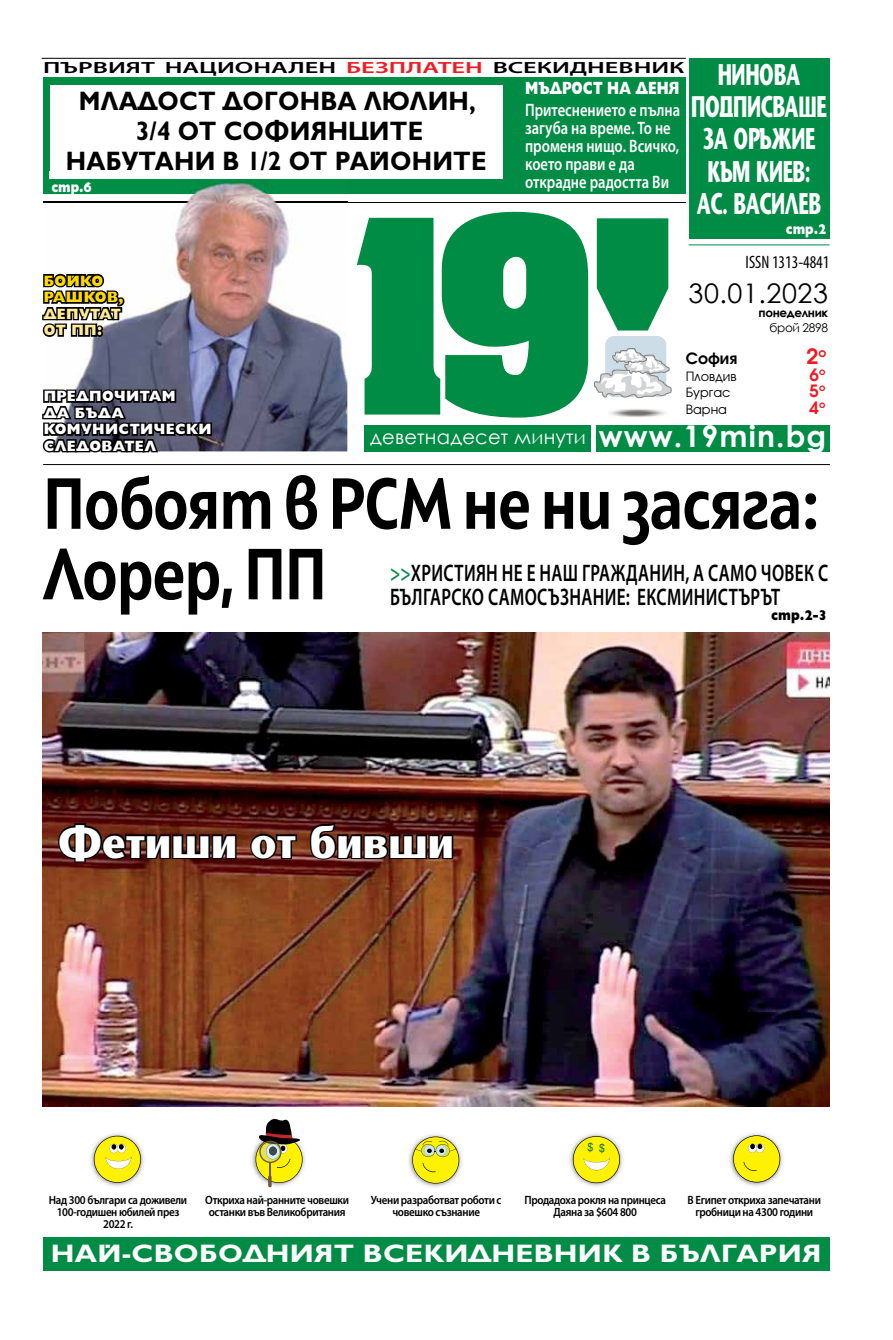
<style>
.page{position:relative;width:893px;height:1340px;background:#fff}
.page>*{position:absolute;margin:0;border:0;box-sizing:border-box;transform-origin:0 0}
.t1{font:700 72px/70.5px "Squad";letter-spacing:-.025em;color:#000;scale:.9 1}
.t2{font:43.5px "Stone Sans";color:#fff;scale:.94 1}
.t3{font:29.85px/32.1px "Stone Sans";letter-spacing:-.01em;color:#fff;text-align:center;scale:.63 1}
.t4{font:700 29.85px "Century Gothic";letter-spacing:.04em;color:#fff}
.t5{font:27px "Century Gothic";letter-spacing:.02em;color:#000}
.t6{font:700 26.85px/30px "Gilt";letter-spacing:.01em;color:#000;text-align:center;scale:.91 1}
.t7{font:700 25.5px "Gilt";letter-spacing:.01em;color:#fff;scale:1.12 1}
.t8{font:600 24px/24px "Myriad Pro";letter-spacing:.02em;color:#000;scale:.72 1}
.t9{font:700 22.35px "Avanti CYR";color:#ed1d24}
.t10{font:19.5px "Century Gothic";letter-spacing:.01em;color:#fff}
.t11{font:600 18px/18px "Myriad Pro";color:#fff;scale:.81 1}
.t12{font:condensed 18px "Myriad Pro";color:#000;scale:.95 1}
.t13{font:800 17.85px "Gilt";color:#fff;scale:.76 1}
.t14{font:700 17.85px "Avanti CYR";color:#ed1d24}
.t15{font:700 16.35px "Avanti CYR";color:#000}
.t16{font:600 16.2px "Myriad Pro";color:#000;scale:1.63 1}
.t17{font:800 15px/16.5px "Gilt";letter-spacing:.03em;color:#fff;scale:.94 1}
.t18{font:800 15px/16.5px "Gilt";letter-spacing:.03em;color:#ffda00;scale:.94 1}
.t19{font:800 15px/16.5px "Gilt";letter-spacing:.03em;color:#ffea95;scale:.94 1}
.t20{font:800 14.25px "Gilt";color:#fff;scale:.87 1}
.t21{font:800 14.25px "Gilt";color:#000;scale:.89 1}
.t22{font:13.35px "Avanti CYR";color:#000}
.t23{font:600 12px/12px "Myriad Pro";letter-spacing:-.03em;color:#000;text-align:center;scale:.91 1}
.t24{font:700 12px "Century Gothic";letter-spacing:-.03em;color:#000}
.t25{font:12px "Century Gothic";letter-spacing:-.03em;color:#000}
.s1{color:#ed1d24}
.s2{color:#008c44}
</style>
<div class="page">
<svg style="left:597px;top:218px;width:71px;height:112px;background:#1b9858"></svg>
<div style="left:365px;top:425px;width:465px;height:27px;background:#008c44"></div>
<div style="left:591px;top:420px;width:5px;height:35px;background:#fff"></div>
<hr style="left:43px;top:202px;width:643px;height:1px;background:#000">
<svg style="left:357px;top:212px;width:231px;height:205px"></svg>
<hr style="left:43px;top:464px;width:787px;height:1px;background:#000">
<hr style="left:42px;top:58px;width:644px;height:1px;background:#000">
<hr style="left:689px;top:244px;width:140px;height:1px;background:#008c44">
<div style="left:43px;top:78px;width:643px;height:116px;background:#008c44"></div>
<div style="left:605px;top:336px;width:61px;height:61px;background:#ccdde7;border-radius:9px"></div>
<img style="left:609px;top:409px;width:57px;height:8px">
<svg style="left:594px;top:348px;width:78px;height:50px"></svg>
<div style="left:50px;top:86px;width:452px;height:93px;background:#fff"></div>
<img style="left:729px;top:1133px;width:54px;height:53px">
<svg style="left:733px;top:1135px;width:47px;height:47px;background:#e8df3a"></svg>
<img style="left:569px;top:1133px;width:54px;height:53px">
<img style="left:251px;top:1147px;width:54px;height:41px">
<svg style="left:255px;top:1119px;width:48px;height:68px"></svg>
<img style="left:408px;top:1134px;width:54px;height:53px">
<svg style="left:412px;top:1136px;width:47px;height:47px;background:#e0db44"></svg>
<div style="left:689px;top:58px;width:140px;height:180px;background:#008c44"></div>
<div style="left:43px;top:1236px;width:786px;height:34px;background:#008c44"></div>
<img style="left:43px;top:171px;width:304px;height:280px">
<img style="left:43px;top:202px;width:304px;height:1px">
<img style="left:50px;top:171px;width:297px;height:8px">
<svg style="left:42px;top:271px;width:84px;height:67px"></svg>
<div style="left:96px;top:330px;width:7px;height:7px;border:3px solid #000;border-radius:50%"></div>
<div style="left:96px;top:325px;width:7px;height:7px;border:3px solid #000;border-radius:50%"></div>
<svg style="left:42px;top:385px;width:172px;height:68px;background:#383945"></svg>
<img style="left:43px;top:632px;width:786px;height:474px">
<svg style="left:57px;top:821px;width:181px;height:44px;background:#491a11"></svg>
<svg style="left:249px;top:832px;width:49px;height:29px"></svg>
<svg style="left:308px;top:819px;width:147px;height:46px;background:#481c14"></svg>
<img style="left:90px;top:1133px;width:54px;height:53px">
<svg style="left:94px;top:1135px;width:47px;height:47px"></svg>
<svg style="left:573px;top:1136px;width:47px;height:47px"></svg>
<h3 class="t16" style="left:43px;top:57px;width:395px">ПЪРВИЯТ НАЦИОНАЛЕН <span class="s1">БЕЗПЛАТЕН</span> ВСЕКИДНЕВНИК</h3>
<h3 class="t6" style="left:66px;top:87px;width:464px">МЛАДОСТ ДОГОНВА ЛЮЛИН,<br>3/4 ОТ СОФИЯНЦИТЕ<br>НАБУТАНИ В 1/2 ОТ РАЙОНИТЕ</h3>
<p class="t20" style="left:51px;top:179px;width:48px">стр.6</p>
<h3 class="t13" style="left:525px;top:78px;width:205px">МЪДРОСТ НА ДЕНЯ</h3>
<h3 class="t11" style="left:525px;top:100px;width:193px">Притеснението е пълна загуба на време. То не променя нищо. Всичко, което прави е да открадне радостта Ви</h3>
<h3 class="t3" style="left:691px;top:59px;width:216px">НИНОВА<br>ПОДПИСВАШЕ<br>ЗА ОРЪЖИЕ<br>КЪМ КИЕВ:<br>АС. ВАСИЛЕВ</h3>
<p class="t20" style="left:786px;top:221px;width:48px">стр.2</p>
<h3 class="t12" style="left:746px;top:252px;width:90px">ISSN 1313-4841</h3>
<p class="t18" style="left:44px;top:273px;width:87px">БОЙКО<br>РАШКОВ,</p>
<p class="t19" style="left:44px;top:306px;width:84px">ДЕПУТАТ<br>ОТ ПП:</p>
<p class="t17" style="left:44px;top:388px;width:180px">ПРЕДПОЧИТАМ<br>ДА БЪДА<br>КОМУНИСТИЧЕСКИ<br>СЛЕДОВАТЕЛ</p>
<h3 class="t10" style="left:370px;top:423px;width:217px">деветнадесет минути</h3>
<h3 class="t5" style="left:688px;top:274px;width:141px">30.01.2023</h3>
<p class="t24" style="left:759px;top:304px;width:71px">понеделник</p>
<p class="t25" style="left:769px;top:319px;width:60px">брой 2898</p>
<h3 class="t15" style="left:686px;top:348px;width:53px">София</h3>
<h3 class="t9" style="left:806px;top:342px;width:21px">2<sup>о</sup></h3>
<p class="t22" style="left:686px;top:368px;width:52px">Пловдив</p>
<h3 class="t14" style="left:809px;top:363px;width:17px">6<sup>о</sup></h3>
<p class="t22" style="left:686px;top:385px;width:46px">Бургас</p>
<h3 class="t14" style="left:809px;top:380px;width:17px">5<sup>о</sup></h3>
<p class="t22" style="left:686px;top:401px;width:43px">Варна</p>
<h3 class="t14" style="left:809px;top:396px;width:17px">4<sup>о</sup></h3>
<h3 class="t4" style="left:599px;top:413px;width:229px">www.19min.bg</h3>
<h1 class="t1" style="left:43px;top:468px;width:865px">Побоят в РСМ не ни засяга:<br>Лорер, ПП</h1>
<h3 class="t8" style="left:390px;top:560px;width:610px"><span class="s2">&gt;&gt;</span>ХРИСТИЯН НЕ Е НАШ ГРАЖДАНИН, А САМО ЧОВЕК С<br>БЪЛГАРСКО САМОСЪЗНАНИЕ: ЕКСМИНИСТЪРЪТ</h3>
<p class="t21" style="left:771px;top:607px;width:64px">стр.2-3</p>
<h2 class="t2" style="left:58px;top:817px;width:423px">Фетиши от бивши</h2>
<p class="t23" style="left:49px;top:1193px;width:154px">Над 300 българи са доживели<br>100-годишен юбилей през<br>2022 г.</p>
<p class="t23" style="left:205px;top:1193px;width:159px;text-align:left">Откриха най-ранните човешки останки във Великобритания</p>
<p class="t23" style="left:371px;top:1193px;width:145px">Учени разработват роботи с човешко съзнание</p>
<p class="t23" style="left:524px;top:1193px;width:157px">Продадоха рокля на принцеса<br>Даяна за $604 800</p>
<p class="t23" style="left:687px;top:1193px;width:148px">В Египет откриха запечатани гробници на 4300 години</p>
<h3 class="t7" style="left:51px;top:1238px;width:690px">НАЙ-СВОБОДНИЯТ ВСЕКИДНЕВНИК В БЪЛГАРИЯ</h3>
</div>
